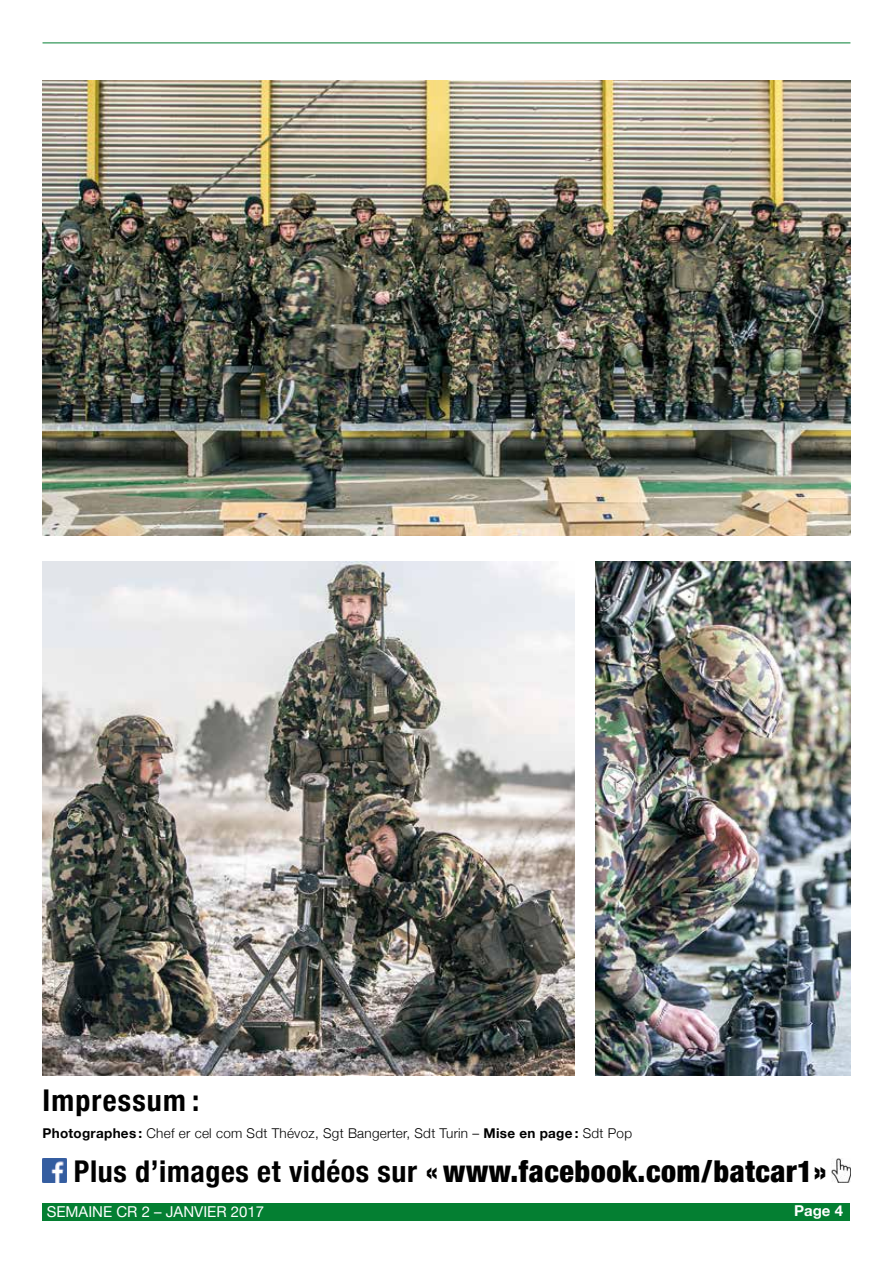
<style>
.page{position:relative;width:893px;height:1263px;background:#fff}
.page>*{position:absolute;margin:0;border:0;box-sizing:border-box;transform-origin:0 0}
.t1{font:900 condensed 30px "Helvetica Neue";letter-spacing:.02em;color:#000}
.t2{font:700 condensed 30px "Helvetica Neue";letter-spacing:.04em;color:#000}
.t3{font:15px "Helvetica Neue";color:#fff}
.t4{font:700 15px "Helvetica Neue";color:#fff}
.t5{font:300 13.5px "Helvetica Neue";letter-spacing:.02em;color:#000}
.s1{font-weight:700}
</style>
<div class="page">
<img style="left:43px;top:81px;width:807px;height:455px">
<img style="left:43px;top:561px;width:531px;height:514px">
<img style="left:595px;top:561px;width:255px;height:514px">
<hr style="left:43px;top:43px;width:807px;height:1px;background:#047f32">
<img style="left:831px;top:1158px;width:19px;height:24px">
<img style="left:43px;top:1158px;width:23px;height:24px">
<div style="left:43px;top:1202px;width:807px;height:18px;background:#047f32"></div>
<h1 class="t2" style="left:43px;top:1076px;width:158px">Impressum :</h1>
<p class="t5" style="left:43px;top:1122px;width:591px"><span class="s1">Photographes :</span> Chef er cel com Sdt Thévoz, Sgt Bangerter, Sdt Turin – <span class="s1">Mise en page :</span> Sdt Pop</p>
<h1 class="t1" style="left:74px;top:1147px;width:754px"><span class="s1">Plus d’images et vidéos sur «</span> www.facebook.com/batcar1»</h1>
<p class="t3" style="left:47px;top:1201px;width:219px">SEMAINE CR 2 – JANVIER 2017</p>
<p class="t4" style="left:794px;top:1198px;width:50px">Page 4</p>
</div>
